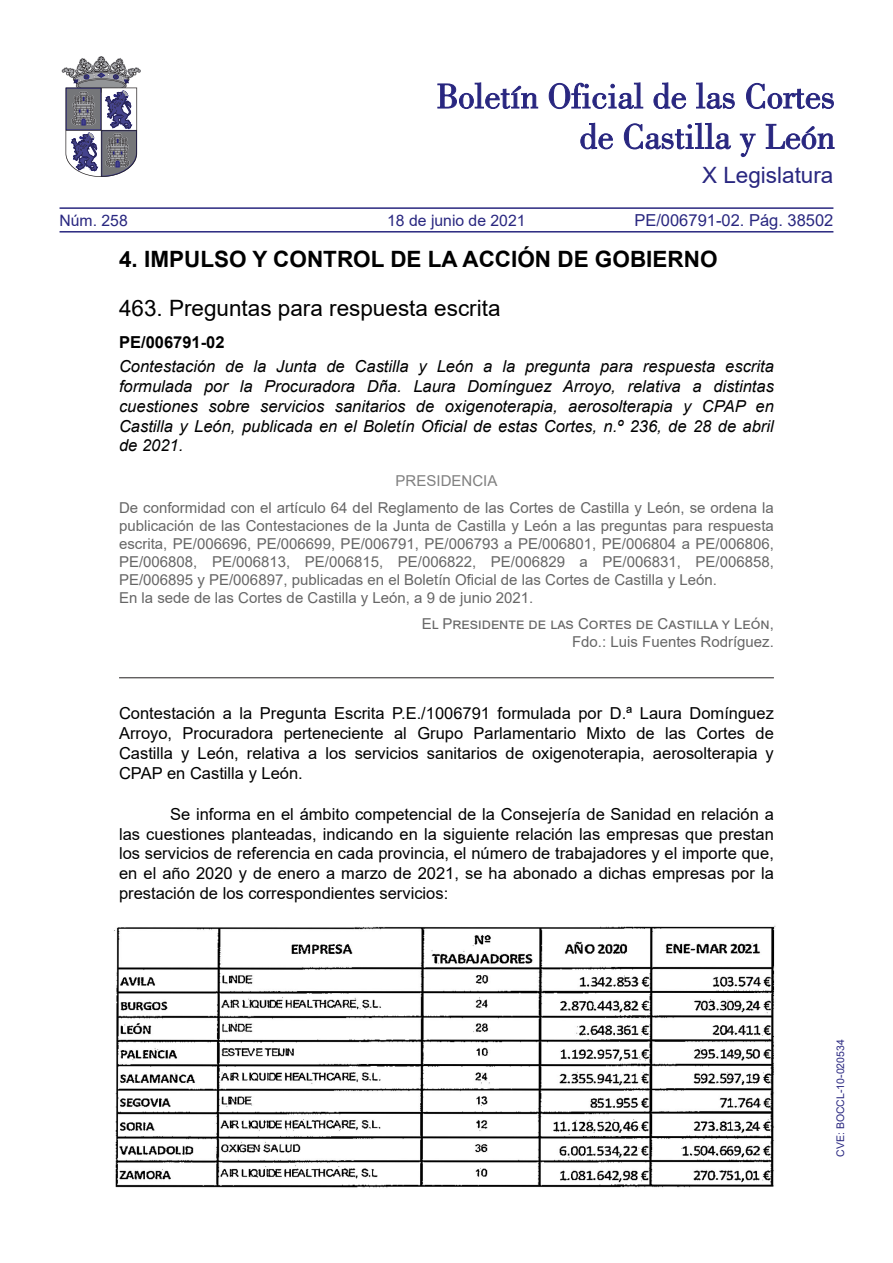
<style>
.page{position:relative;width:893px;height:1263px;background:#fff}
.page>*{position:absolute;margin:0;border:0;box-sizing:border-box;transform-origin:0 0}
.APARTADO{font:700 22.5px "Arial";color:#000}
.SUBAPARTADO{font:22.5px "Arial";color:#000}
.t1{font:22.5px "Arial";color:#292780}
.TEXTO_NORMAL{font:16.5px/19.8px "Arial";color:#000;text-align:justify}
.ENTRADILLA{font:italic 16.5px/19.8px "Arial";color:#000;text-align:justify}
.RESPUESTA_CONTESTACI{font:16.5px/19.8px "Arial";color:#000;text-align:justify}
.t2{font:16.5px "Arial";color:#292780}
.NÚMERO_CLAVE{font:700 16.5px "Arial";color:#000}
.t3{font:15.75px "Arial";color:#292780}
.TEXTO_CLARO{font:15px/18px "Arial";color:#666;text-align:justify}
.firma_claro{font:15px/18px "Arial";color:#666;text-align:right}
.PRESIDENCIA{font:15px "Arial";color:#808080}
.t4{font:10.5px "Arial";color:#292780}
</style>
<div class="page">
<svg style="left:437px;top:82px;width:101px;height:27px"></svg>
<svg style="left:549px;top:82px;width:94px;height:27px"></svg>
<svg style="left:654px;top:82px;width:32px;height:27px"></svg>
<svg style="left:696px;top:82px;width:39px;height:27px"></svg>
<svg style="left:746px;top:83px;width:88px;height:26px"></svg>
<svg style="left:580px;top:123px;width:33px;height:26px"></svg>
<svg style="left:624px;top:123px;width:107px;height:26px"></svg>
<svg style="left:740px;top:134px;width:15px;height:23px"></svg>
<svg style="left:766px;top:124px;width:68px;height:25px"></svg>
<svg style="left:62px;top:56px;width:79px;height:121px"></svg>
<hr style="left:60px;top:231px;width:773px;height:2px;background:#292780">
<hr style="left:60px;top:207px;width:773px;height:2px;background:#292780">
<hr style="left:119px;top:677px;width:655px;height:1px;background:#231f20">
<img style="left:114px;top:925px;width:662px;height:263px">
<h1 class="t1" style="left:702px;top:160px;width:133px">X Legislatura</h1>
<p class="t3" style="left:60px;top:210px;width:70px">Núm. 258</p>
<p class="t3" style="left:387px;top:210px;width:140px">18 de junio de 2021</p>
<p class="t2" style="left:634px;top:209px;width:201px">PE/006791-02. Pág. 38502</p>
<h1 class="APARTADO" style="left:119px;top:243px;width:600px">4. IMPULSO Y CONTROL DE LA ACCIÓN DE GOBIERNO</h1>
<h2 class="SUBAPARTADO" style="left:119px;top:292px;width:383px">463. Preguntas para respuesta escrita</h2>
<p class="NÚMERO_CLAVE" style="left:119px;top:331px;width:107px">PE/006791-02</p>
<p class="ENTRADILLA" style="left:119px;top:357px;width:656px">Contestación de la Junta de Castilla y León a la pregunta para respuesta escrita formulada por la Procuradora Dña. Laura Domínguez Arroyo, relativa a distintas cuestiones sobre servicios sanitarios de oxigenoterapia, aerosolterapia y CPAP en Castilla y León, publicada en el Boletín Oficial de estas Cortes, n.º 236, de 28 de abril de 2021.</p>
<p class="PRESIDENCIA" style="left:396px;top:471px;width:103px">PRESIDENCIA</p>
<p class="TEXTO_CLARO" style="left:119px;top:498px;width:656px">De conformidad con el artículo 64 del Reglamento de las Cortes de Castilla y León, se ordena la publicación de las Contestaciones de la Junta de Castilla y León a las preguntas para respuesta escrita, PE/006696, PE/006699, PE/006791, PE/006793 a PE/006801, PE/006804 a PE/006806, PE/006808, PE/006813, PE/006815, PE/006822, PE/006829 a PE/006831, PE/006858, PE/006895 y PE/006897, publicadas en el Boletín Oficial de las Cortes de Castilla y León.</p>
<p class="TEXTO_CLARO" style="left:119px;top:588px;width:416px">En la sede de las Cortes de Castilla y León, a 9 de junio 2021.</p>
<p class="firma_claro" style="left:422px;top:615px;width:353px">El Presidente de las Cortes de Castilla y León,<br>Fdo.: Luis Fuentes Rodríguez.</p>
<p class="RESPUESTA_CONTESTACI" style="left:119px;top:703px;width:656px">Contestación a la Pregunta Escrita P.E./1006791 formulada por D.ª Laura Domínguez Arroyo, Procuradora perteneciente al Grupo Parlamentario Mixto de las Cortes de Castilla y León, relativa a los servicios sanitarios de oxigenoterapia, aerosolterapia y CPAP en Castilla y León.</p>
<p class="TEXTO_NORMAL" style="left:119px;top:804px;width:656px;text-indent:51px">Se informa en el ámbito competencial de la Consejería de Sanidad en relación a las cuestiones planteadas, indicando en la siguiente relación las empresas que prestan los servicios de referencia en cada provincia, el número de trabajadores y el importe que, en el año 2020 y de enero a marzo de 2021, se ha abonado a dichas empresas por la prestación de los correspondientes servicios:</p>
<p class="t4" style="left:833px;top:1157px;width:119px;rotate:-90deg">CVE: BOCCL-10-020534</p>
</div>
